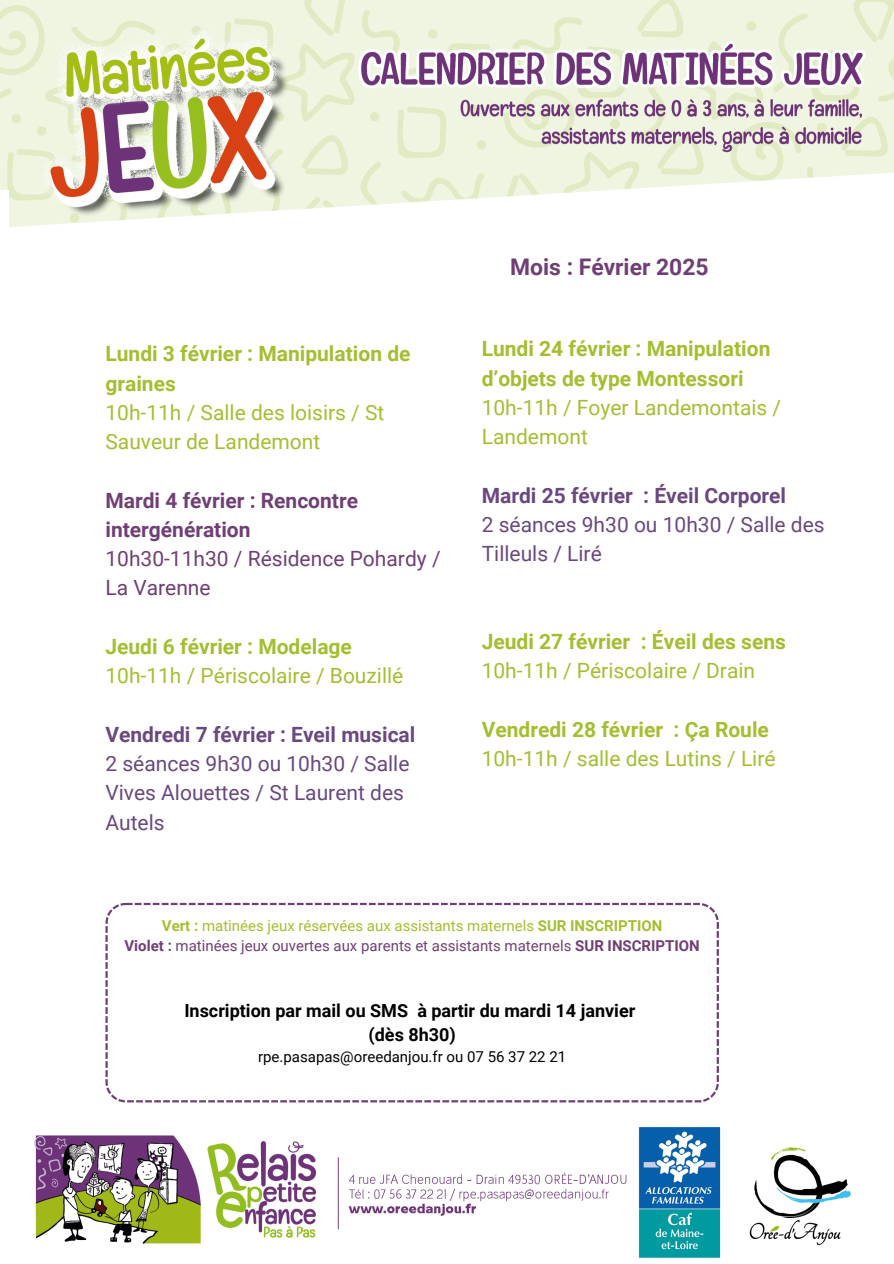
<style>
.page{position:relative;width:894px;height:1264px;background:#fff}
.page>*{position:absolute;margin:0;border:0;box-sizing:border-box;transform-origin:0 0}
.t1{font:700 22.95px "Roboto";color:#703f75}
.t2{font:21px/29.2px "Roboto";color:#a3bf30}
.t3{font:21px/29.2px "Roboto";color:#6a4880}
.t4{font:700 21px/29.2px "Roboto";color:#a3bf30}
.t5{font:700 21px/29.2px "Roboto";color:#703f75}
.t6{font:700 18px/24.8px "Roboto";color:#000;text-align:center}
.t7{font:15px "Roboto";color:#703f75}
.t8{font:15px "Roboto";color:#a3bf30}
.t9{font:15px "Roboto";color:#000}
.s1{font-weight:700}
.s2{font-weight:400}
</style>
<div class="page">
<img style="left:0;top:0;width:893px;height:1258px">
<svg style="left:105px;top:902px;width:613px;height:200px"></svg>
<img style="left:0;top:190px;width:8px;height:802px">
<h2 class="t2" style="left:105px;top:339px;width:306px"><span class="s1">Lundi 3 février : Manipulation de graines<br></span>10h-11h / Salle des loisirs / St<br>Sauveur de Landemont</h2>
<h2 class="t5" style="left:105px;top:486px;width:336px">Mardi 4 février : Rencontre intergénération<br><span class="s2">10h30-11h30 / Résidence Pohardy /<br>La Varenne</span></h2>
<h2 class="t2" style="left:105px;top:632px;width:299px"><span class="s1">Jeudi 6 février : Modelage<br></span>10h-11h / Périscolaire / Bouzillé</h2>
<h2 class="t3" style="left:105px;top:720px;width:311px"><span class="s1">Vendredi 7 février : Eveil musical<br></span>2 séances 9h30 ou 10h30 / Salle<br>Vives Alouettes / St Laurent des<br>Autels</h2>
<h2 class="t1" style="left:510px;top:253px;width:200px">Mois : Février 2025</h2>
<h2 class="t4" style="left:481px;top:334px;width:301px">Lundi 24 février : Manipulation d’objets de type Montessori<br><span class="s2">10h-11h / Foyer Landemontais /<br>Landemont</span></h2>
<h2 class="t3" style="left:481px;top:481px;width:344px"><span class="s1">Mardi 25 février : Éveil Corporel<br></span>2 séances 9h30 ou 10h30 / Salle des<br>Tilleuls / Liré</h2>
<h2 class="t4" style="left:481px;top:627px;width:306px">Jeudi 27 février : Éveil des sens<br><span class="s2">10h-11h / Périscolaire / Drain</span></h2>
<p class="t2" style="left:481px;top:715px;width:295px"><span class="s1">Vendredi 28 février : Ça Roule<br></span>10h-11h / salle des Lutins / Liré</p>
<p class="t8" style="left:162px;top:917px;width:502px"><span class="s1">Vert :</span> matinées jeux réservées aux assistants maternels <span class="s1">SUR INSCRIPTION</span></p>
<p class="t7" style="left:124px;top:937px;width:576px"><span class="s1">Violet :</span> matinées jeux ouvertes aux parents et assistants maternels <span class="s1">SUR INSCRIPTION</span></p>
<h1 class="t6" style="left:184px;top:998px;width:452px">Inscription par mail ou SMS à partir du mardi 14 janvier (dès 8h30)</h1>
<h1 class="t9" style="left:258px;top:1047px;width:309px">rpe.pasapas@oreedanjou.fr ou 07 56 37 22 21</h1>
</div>
